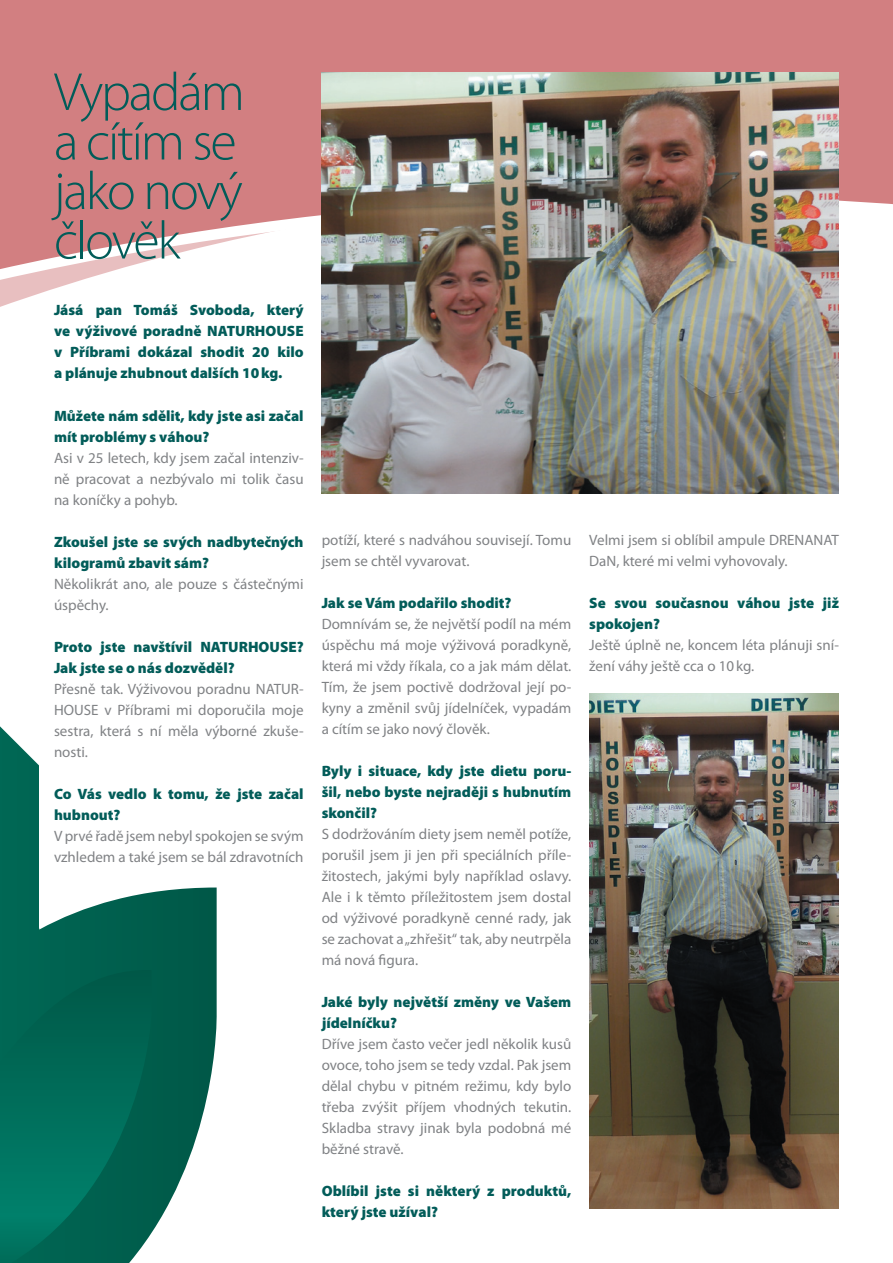
<style>
.page{position:relative;width:893px;height:1263px;background:#fff}
.page>*{position:absolute;margin:0;border:0;box-sizing:border-box;transform-origin:0 0}
.t1{font:300 54px/49.5px "Myriad Pro";letter-spacing:-.04em;color:#025c59}
.t2{font:15px/21px "Myriad Pro";color:#808285;text-align:justify}
.t3{font:900 15px/21px "Myriad Pro";color:#025c59}
</style>
<div class="page">
<svg style="left:0;top:0;width:893px;height:494px"></svg>
<svg style="left:0;top:726px;width:217px;height:506px"></svg>
<svg style="left:0;top:970px;width:152px;height:293px;background:#026957"></svg>
<img style="left:322px;top:72px;width:517px;height:421px">
<img style="left:589px;top:693px;width:250px;height:516px">
<h1 class="t1" style="left:54px;top:67px;width:192px">Vypadám a cítím se jako nový člověk</h1>
<p class="t3" style="left:54px;top:299px;width:251px;text-align:justify">Jásá pan Tomáš Svoboda, který ve výživové poradně NATURHOUSE v Příbrami dokázal shodit 20 kilo a plánuje zhubnout dalších 10kg.</p>
<p class="t3" style="left:54px;top:404px;width:251px">Můžete nám sdělit, kdy jste asi začal mít problémy s váhou?</p>
<p class="t2" style="left:54px;top:447px;width:251px">Asi v 25 letech, kdy jsem začal intenziv&shy;ně pracovat a nezbývalo mi tolik času na koníčky a pohyb.</p>
<p class="t3" style="left:54px;top:530px;width:251px">Zkoušel jste se svých nadbytečných kilogramů zbavit sám?</p>
<p class="t2" style="left:54px;top:573px;width:251px">Několikrát ano, ale pouze s částečnými úspěchy.</p>
<p class="t3" style="left:54px;top:635px;width:251px">Proto jste navštívil NATURHOUSE?<br>Jak jste se o nás dozvěděl?</p>
<p class="t2" style="left:54px;top:678px;width:251px">Přesně tak. Výživovou poradnu NATUR-HOUSE v Příbrami mi doporučila moje sestra, která s ní měla výborné zkuše&shy;nosti.</p>
<p class="t3" style="left:54px;top:782px;width:251px">Co Vás vedlo k tomu, že jste začal hubnout?</p>
<p class="t2" style="left:54px;top:825px;width:251px">V prvé řadě jsem nebyl spokojen se svým vzhledem a také jsem se bál zdravotních</p>
<p class="t2" style="left:322px;top:529px;width:251px">potíží, které s nadváhou souvisejí. Tomu jsem se chtěl vyvarovat.</p>
<p class="t3" style="left:322px;top:592px;width:191px">Jak se Vám podařilo shodit?</p>
<p class="t2" style="left:322px;top:613px;width:251px">Domnívám se, že největší podíl na mém úspěchu má moje výživová poradkyně, která mi vždy říkala, co a jak mám dělat.<br>Tím, že jsem poctivě dodržoval její po&shy;kyny a změnil svůj jídelníček, vypadám a cítím se jako nový člověk.</p>
<p class="t3" style="left:322px;top:760px;width:251px;text-align:justify">Byly i situace, kdy jste dietu poru&shy;šil, nebo byste nejraději s hubnutím skončil?</p>
<p class="t2" style="left:322px;top:823px;width:251px">S dodržováním diety jsem neměl potíže, porušil jsem ji jen při speciálních příle&shy;žitostech, jakými byly například oslavy.<br>Ale i k těmto příležitostem jsem dostal od výživové poradkyně cenné rady, jak se zachovat a „zhřešit“ tak, aby neutrpěla má nová figura.</p>
<p class="t3" style="left:322px;top:991px;width:251px">Jaké byly největší změny ve Vašem jídelníčku?</p>
<p class="t2" style="left:322px;top:1033px;width:251px">Dříve jsem často večer jedl několik kusů ovoce, toho jsem se tedy vzdal. Pak jsem dělal chybu v pitném režimu, kdy bylo třeba zvýšit příjem vhodných tekutin.<br>Skladba stravy jinak byla podobná mé běžné stravě.</p>
<p class="t3" style="left:322px;top:1180px;width:251px">Oblíbil jste si některý z produktů, který jste užíval?</p>
<p class="t2" style="left:589px;top:529px;width:251px">Velmi jsem si oblíbil ampule DRENANAT<br>DaN, které mi velmi vyhovovaly.</p>
<p class="t3" style="left:589px;top:592px;width:251px">Se svou současnou váhou jste již spokojen?</p>
<p class="t2" style="left:589px;top:634px;width:251px">Ještě úplně ne, koncem léta plánuji sní&shy;žení váhy ještě cca o 10kg.</p>
</div>
